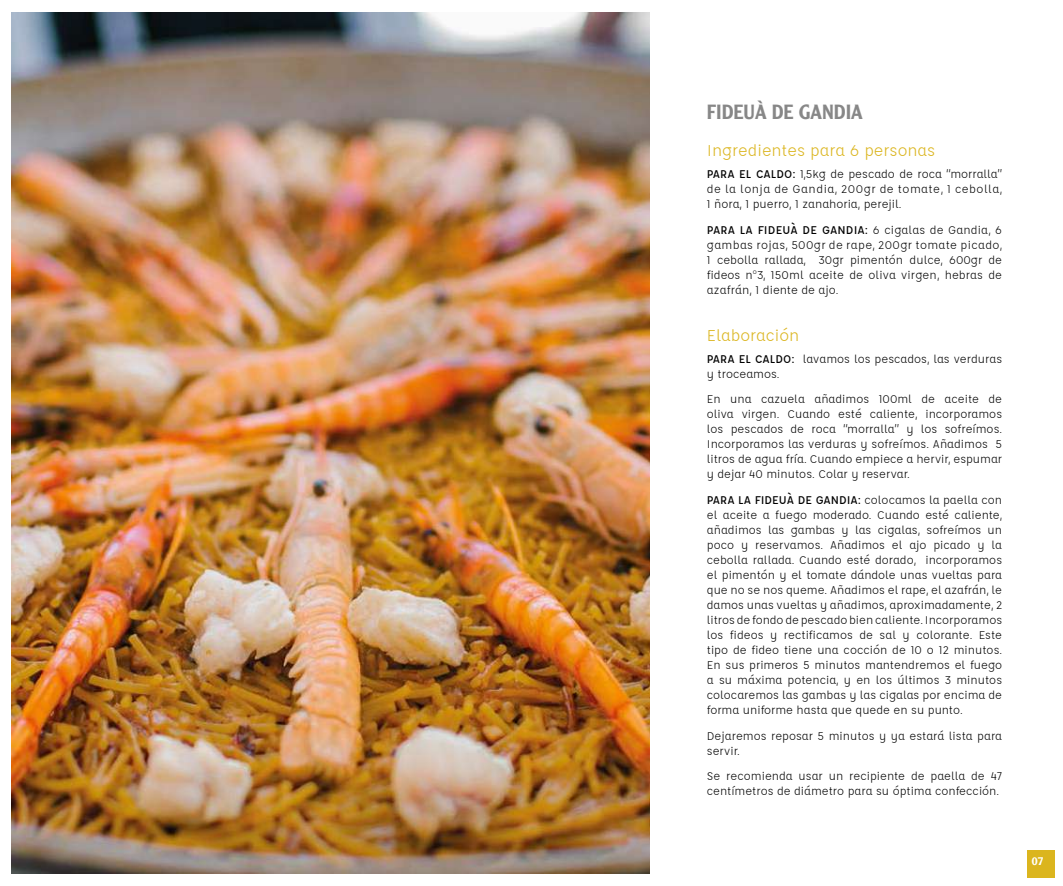
<style>
.page{position:relative;width:1063px;height:886px;background:#fff}
.page>*{position:absolute;margin:0;border:0;box-sizing:border-box;transform-origin:0 0}
.t1{font:500 20px "Clearface Gothic LH65";color:#878787}
.t2{font:17.5px "Affogato";color:#dbb51e}
.t3{font:12.5px/15px "Affogato";color:#000;text-align:justify}
.t4{font:500 11.25px "Clearface Gothic LH65";color:#fff}
.s1{font-weight:500}
</style>
<div class="page">
<div style="left:1028px;top:850px;width:27px;height:28px;background:#dbb51e"></div>
<img style="left:12px;top:13px;width:638px;height:860px">
<h1 class="t1" style="left:707px;top:99px;width:157px">FIDEUÀ DE GANDIA</h1>
<h2 class="t2" style="left:707px;top:139px;width:230px">Ingredientes para 6 personas</h2>
<p class="t3" style="left:707px;top:166px;width:297px"><span class="s1">PARA EL CALDO:</span> 1,5kg de pescado de roca “morralla” de la lonja de Gandia, 200gr de tomate, 1 cebolla, 1 ñora, 1 puerro, 1 zanahoria, perejil.</p>
<p class="t3" style="left:707px;top:222px;width:297px"><span class="s1">PARA LA FIDEUÀ DE GANDIA:</span> 6 cigalas de Gandia, 6 gambas rojas, 500gr de rape, 200gr tomate picado, 1 cebolla rallada, 30gr pimentón dulce, 600gr de fideos n<sup>o</sup>3, 150ml aceite de oliva virgen, hebras de azafrán, 1 diente de ajo.</p>
<h2 class="t2" style="left:707px;top:324px;width:94px">Elaboración</h2>
<p class="t3" style="left:707px;top:351px;width:297px"><span class="s1">PARA EL CALDO:</span> lavamos los pescados, las verduras y troceamos.</p>
<p class="t3" style="left:707px;top:391px;width:297px">En una cazuela añadimos 100ml de aceite de oliva virgen. Cuando esté caliente, incorporamos los pescados de roca “morralla” y los sofreímos.<br>Incorporamos las verduras y sofreímos. Añadimos 5 litros de agua fría. Cuando empiece a hervir, espumar y dejar 40 minutos. Colar y reservar.</p>
<p class="t3" style="left:707px;top:492px;width:297px"><span class="s1">PARA LA FIDEUÀ DE GANDIA:</span> colocamos la paella con el aceite a fuego moderado. Cuando esté caliente, añadimos las gambas y las cigalas, sofreímos un poco y reservamos. Añadimos el ajo picado y la cebolla rallada. Cuando esté dorado, incorporamos el pimentón y el tomate dándole unas vueltas para que no se nos queme. Añadimos el rape, el azafrán, le damos unas vueltas y añadimos, aproximadamente, 2 litros de fondo de pescado bien caliente. Incorporamos los fideos y rectificamos de sal y colorante. Este tipo de fideo tiene una cocción de 10 o 12 minutos.<br>En sus primeros 5 minutos mantendremos el fuego a su máxima potencia, y en los últimos 3 minutos colocaremos las gambas y las cigalas por encima de forma uniforme hasta que quede en su punto.</p>
<p class="t3" style="left:707px;top:728px;width:297px">Dejaremos reposar 5 minutos y ya estará lista para servir.</p>
<p class="t3" style="left:707px;top:768px;width:297px">Se recomienda usar un recipiente de paella de 47 centímetros de diámetro para su óptima confección.</p>
<p class="t4" style="left:1032px;top:854px;width:13px">07</p>
</div>
